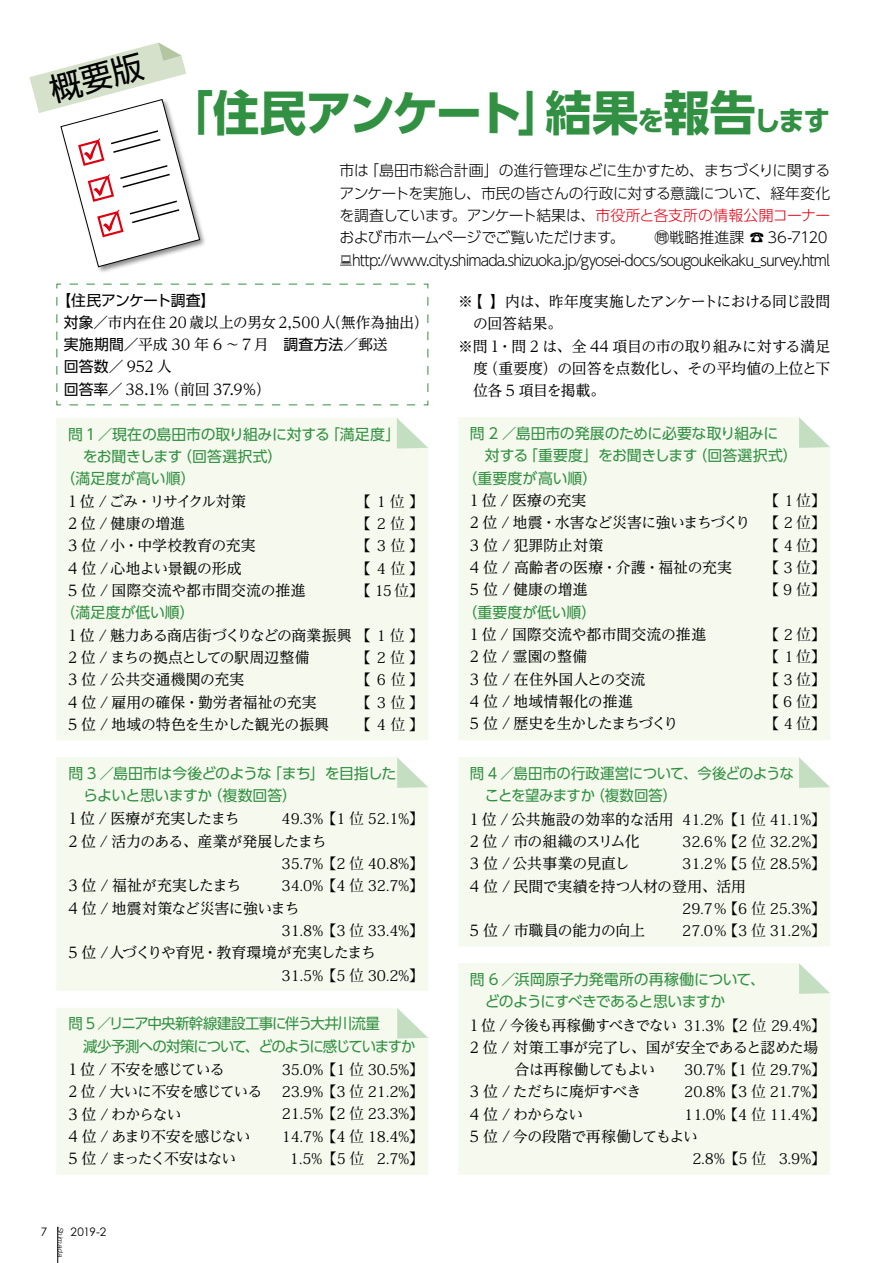
<style>
.page{position:relative;width:893px;height:1263px;background:#fff}
.page>*{position:absolute;margin:0;border:0;box-sizing:border-box;transform-origin:0 0}
.t1{font:700 47.85px "UD Shin Go Pro";letter-spacing:-.035em;color:#319041}
.t2{font:14.85px/22.4px "UD Reimin Pro";letter-spacing:-.02em;color:#000}
.t3{font:14.85px/22.4px "Koz Min Pro";color:#000;text-align:justify}
.t4{font:300 14.85px/22.4px "UD Shin Go Pro";letter-spacing:-.045em;color:#000;text-align:right}
.t5{font:14.85px/22.4px "UD Shin Go Pro";letter-spacing:-.03em;color:#319041}
.t6{font:14.85px/22.4px "UD Reimin Pro";color:#000}
.t7{font:14.85px/22.4px "UD Reimin Pro";letter-spacing:-.055em;color:#000}
.t8{font:14.85px/22.4px "UD Reimin Pro";letter-spacing:-.05em;color:#000}
.t9{font:14.85px/22.4px "UD Shin Go Pro";letter-spacing:-.07em;color:#319041}
.t10{font:14.85px "UD Reimin Pro";letter-spacing:-.06em;color:#000}
.t11{font:14.85px "UD Shin Go Pro";letter-spacing:-.005em;color:#319041}
.t12{font:14.85px "UD Shin Go Pro";letter-spacing:.005em;color:#319041}
.t13{font:14.85px "UD Shin Go Pro";color:#319041}
.t14{font:14.85px "UD Reimin Pro";letter-spacing:-.04em;color:#000}
.t15{font:14.85px "UD Reimin Pro";letter-spacing:-.065em;color:#000}
.t16{font:14.85px "UD Shin Go Pro";letter-spacing:-.04em;color:#000}
.t17{font:14.85px "UD Reimin Pro";letter-spacing:-.075em;color:#000}
.t18{font:11.7px "Century Gothic";color:#000}
.t19{font:italic 300 7.5px "Helvetica";color:#000}
.s1{font-size:27.6px}
.s2{color:#e60012}
.s3{font-family:"UD Shin Go Pro"}
.s4{font-family:"Koz Min Pro"}
</style>
<div class="page">
<div style="left:60px;top:98px;width:147px;height:176px;background:#000;opacity:.45"></div>
<hr style="left:57px;top:1226px;width:1px;height:37px;background:#000">
<div style="left:56px;top:418px;width:372px;height:322px;background:#f5f9ee"></div>
<svg style="left:56px;top:284px;width:373px;height:122px"></svg>
<div style="left:458px;top:417px;width:372px;height:323px;background:#f5f9ee"></div>
<div style="left:458px;top:757px;width:372px;height:189px;background:#f5f9ee"></div>
<div style="left:56px;top:757px;width:372px;height:234px;background:#f5f9ee"></div>
<div style="left:458px;top:963px;width:372px;height:212px;background:#f5f9ee"></div>
<div style="left:56px;top:1008px;width:372px;height:167px;background:#f5f9ee"></div>
<svg style="left:397px;top:418px;width:31px;height:30px"></svg>
<svg style="left:799px;top:757px;width:31px;height:31px"></svg>
<svg style="left:799px;top:417px;width:31px;height:31px"></svg>
<svg style="left:799px;top:963px;width:31px;height:31px"></svg>
<svg style="left:397px;top:1008px;width:31px;height:30px"></svg>
<svg style="left:397px;top:757px;width:31px;height:31px"></svg>
<svg style="left:29px;top:43px;width:171px;height:224px"></svg>
<h1 class="t1" style="left:167px;top:74px;width:665px">「住民アンケート」結果<span class="s1">を</span>報告<span class="s1">します</span></h1>
<p class="t4" style="left:340px;top:159px;width:492px">市は「島田市総合計画」の進行管理などに生かすため、まちづくりに関するアンケートを実施し、市民の皆さんの行政に対する意識について、経年変化を調査しています。アンケート結果は、<span class="s2">市役所と各支所の情報公開コーナー</span>および市ホームページでご覧いただけます。　　問戦略推進課 ☎ 36-7120 http://www.city.shimada.shizuoka.jp/gyosei-docs/sougoukeikaku_survey.html</p>
<p class="t16" style="left:56px;top:288px;width:161px">【住民アンケート調査】</p>
<p class="t6" style="left:64px;top:311px;width:366px"><span class="s3">対象</span>／市内在住 20 歳以上の男女 2,500人（無作為抽出）<span class="s3">実施期間</span>／平成 30 年 6 〜7 月　<span class="s3">調査方法</span>／郵送<br><span class="s3">回答数</span>／ 952 人　<br><span class="s3">回答率</span>／ 38.1％（前回 37.9％）</p>
<p class="t5" style="left:68px;top:422px;width:334px">問 1／現在の島田市の取り組みに対する「満足度」</p>
<p class="t5" style="left:83px;top:445px;width:201px">をお聞きします（回答選択式）</p>
<p class="t12" style="left:61px;top:467px;width:136px">（満足度が高い順）</p>
<p class="t2" style="left:68px;top:489px;width:239px">1 位 / ごみ・リサイクル対策<br>2 位 / 健康の増進<br>3 位 /小・中学校教育の充実<br>4 位 / 心地よい景観の形成<br>5 位 / 国際交流や都市間交流の推進</p>
<p class="t13" style="left:61px;top:601px;width:136px">（満足度が低い順）</p>
<p class="t2" style="left:68px;top:623px;width:357px">1 位 / 魅力ある商店街づくりなどの商業振興<span class="s4">【 1 位】<br></span>2 位 / まちの拠点としての駅周辺整備<br>3 位 / 公共交通機関の充実<br>4 位 / 雇用の確保・勤労者福祉の充実<br>5 位 / 地域の特色を生かした観光の振興</p>
<p class="t3" style="left:356px;top:489px;width:70px">【 1位】【 2位】【 3位】【 4位】【 15 位】</p>
<p class="t3" style="left:356px;top:646px;width:70px">【 2位】【 6位】【 3位】【 4位】</p>
<p class="t5" style="left:83px;top:761px;width:315px;text-indent:-15px">問 3 ／島田市は今後どのような「まち」を目指したらよいと思いますか（複数回答）</p>
<p class="t8" style="left:68px;top:807px;width:260px">1 位 / 医療が充実したまち<br>2 位 / 活力のある、産業が発展したまち</p>
<p class="t2" style="left:68px;top:874px;width:233px">3 位 / 福祉が充実したまち<br>4 位 / 地震対策など災害に強いまち</p>
<p class="t10" style="left:68px;top:940px;width:309px">5 位 /人づくりや育児・教育環境が充実したまち</p>
<p class="t3" style="left:282px;top:807px;width:144px">49.3%【1 位 52.1%】</p>
<p class="t3" style="left:282px;top:852px;width:144px">35.7%【2 位 40.8%】<br>34.0%【4 位 32.7%】</p>
<p class="t3" style="left:282px;top:919px;width:144px">31.8%【3 位 33.4%】</p>
<p class="t3" style="left:282px;top:963px;width:144px">31.5%【5 位 30.2%】</p>
<p class="t8" style="left:458px;top:290px;width:374px">※【 】内は、昨年度実施したアンケートにおける同じ設問</p>
<p class="t2" style="left:473px;top:312px;width:91px">の回答結果。</p>
<p class="t2" style="left:458px;top:334px;width:374px">※問 1・問 2 は、全 44 項目の市の取り組みに対する満足</p>
<p class="t2" style="left:473px;top:357px;width:359px">度（重要度）の回答を点数化し、その平均値の上位と下</p>
<p class="t2" style="left:473px;top:379px;width:134px">位各 5 項目を掲載。</p>
<p class="t5" style="left:470px;top:422px;width:310px">問 2 ／島田市の発展のために必要な取り組みに</p>
<p class="t11" style="left:485px;top:444px;width:314px">対する「重要度」をお聞きします（回答選択式）</p>
<p class="t12" style="left:462px;top:466px;width:136px">（重要度が高い順）</p>
<p class="t2" style="left:470px;top:489px;width:282px">1 位 / 医療の充実<br>2 位 / 地震・水害など災害に強いまちづくり<br>3 位 / 犯罪防止対策<br>4 位 / 高齢者の医療・介護・福祉の充実<br>5 位 / 健康の増進</p>
<p class="t13" style="left:462px;top:600px;width:135px">（重要度が低い順）</p>
<p class="t6" style="left:470px;top:623px;width:238px">1 位 / 国際交流や都市間交流の推進<br>2 位 / 霊園の整備<br>3 位 / 在住外国人との交流<br>4 位 / 地域情報化の推進<br>5 位 / 歴史を生かしたまちづくり</p>
<p class="t3" style="left:764px;top:489px;width:63px">【 1位】【 2位】【 4位】【 3 位】【 9 位】</p>
<p class="t3" style="left:764px;top:623px;width:63px">【 2位】【 1位】【 3 位】【 6 位】【 4位】</p>
<p class="t5" style="left:485px;top:761px;width:310px;text-indent:-15px">問 4 ／島田市の行政運営について、今後どのようなことを望みますか（複数回答）</p>
<p class="t2" style="left:470px;top:807px;width:278px">1 位 / 公共施設の効率的な活用<br>2 位 / 市の組織のスリム化<br>3 位 / 公共事業の見直し<br>4 位 / 民間で実績を持つ人材の登用、活用</p>
<p class="t2" style="left:470px;top:919px;width:177px">5 位 / 市職員の能力の向上</p>
<p class="t3" style="left:682px;top:807px;width:145px">41.2%【1 位 41.1%】32.6％【2 位 32.2%】31.2％【5 位 28.5%】</p>
<p class="t3" style="left:682px;top:897px;width:145px">29.7％【6 位 25.3%】<br>27.0％【3 位 31.2%】</p>
<p class="t5" style="left:485px;top:967px;width:282px;text-indent:-15px">問 6 ／浜岡原子力発電所の再稼働について、どのようにすべきであると思いますか</p>
<p class="t9" style="left:83px;top:1012px;width:334px;text-indent:-15px">問 5 ／リニア中央新幹線建設工事に伴う大井川流量<br>減少予測への対策について、どのように感じていますか</p>
<p class="t15" style="left:470px;top:1013px;width:209px">1 位 / 今後も再稼働すべきでない</p>
<p class="t3" style="left:684px;top:1013px;width:143px">31.3%【2 位 29.4%】</p>
<p class="t3" style="left:684px;top:1058px;width:143px">30.7%【1 位 29.7%】20.8%【3 位 21.7%】11.0%【4 位 11.4%】</p>
<p class="t3" style="left:692px;top:1147px;width:135px">2.8%【5 位 3.9%】</p>
<p class="t2" style="left:470px;top:1035px;width:350px">2 位 / 対策工事が完了し、国が安全であると認めた場</p>
<p class="t17" style="left:515px;top:1057px;width:142px">合は再稼働してもよい</p>
<p class="t7" style="left:470px;top:1080px;width:173px">3 位 / ただちに廃炉すべき</p>
<p class="t2" style="left:470px;top:1102px;width:115px">4 位 / わからない</p>
<p class="t14" style="left:470px;top:1124px;width:230px">5 位 / 今の段階で再稼働してもよい</p>
<p class="t3" style="left:282px;top:1058px;width:144px;text-align:center">35.0%【1 位 30.5%】<br>23.9%【3 位 21.2%】<br>21.5%【2 位 23.3%】<br>14.7%【4 位 18.4%】<br>1.5%【5 位 2.7%】</p>
<p class="t7" style="left:68px;top:1058px;width:195px">1 位 / 不安を感じている<br>2 位 / 大いに不安を感じている<br>3 位 / わからない<br>4 位 / あまり不安を感じない<br>5 位 / まったく不安はない</p>
<p class="t18" style="left:40px;top:1224px;width:8px">7</p>
<p class="t18" style="left:71px;top:1224px;width:37px">2019-2</p>
<p class="t19" style="left:67px;top:1227px;width:32px;rotate:90deg">Shimada</p>
</div>
